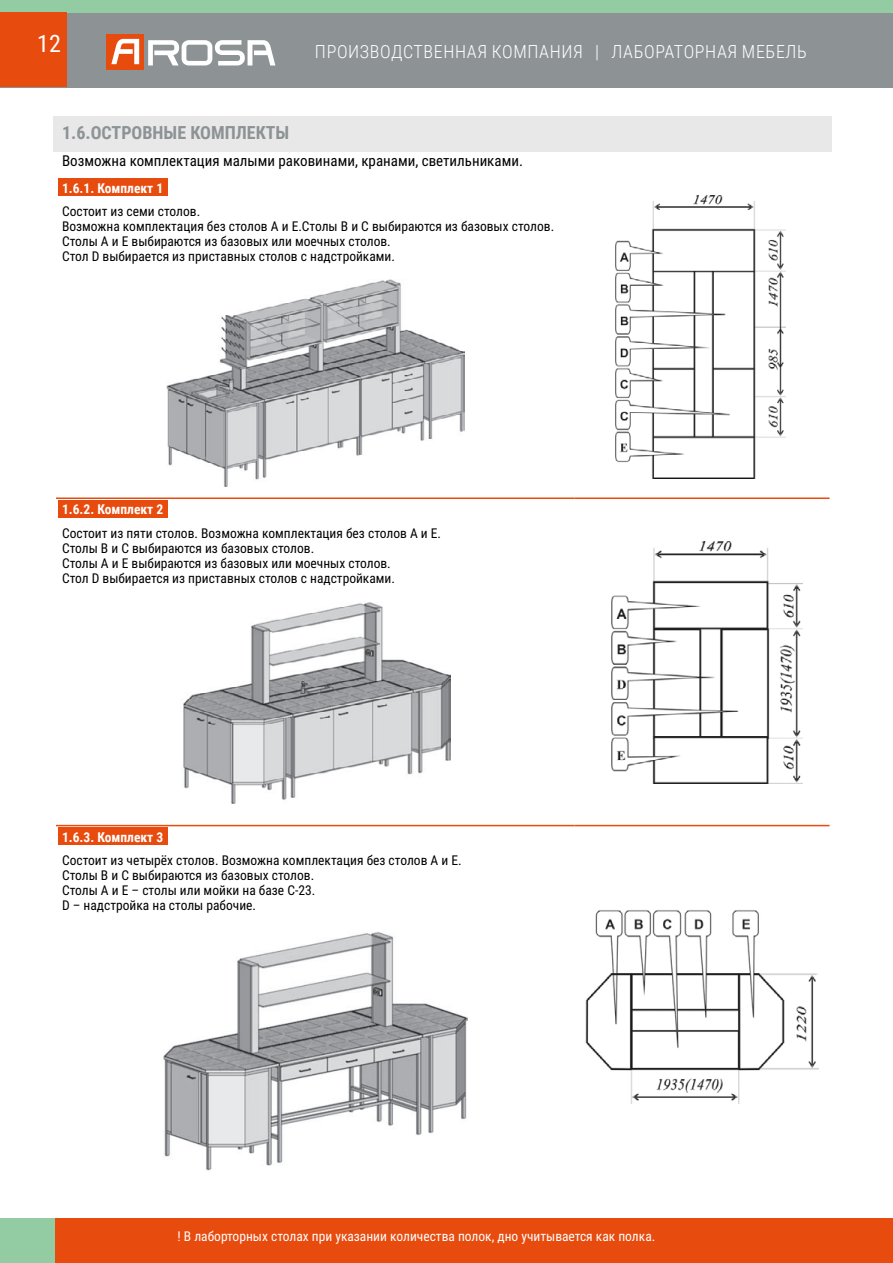
<style>
.page{position:relative;width:893px;height:1263px;background:#fff}
.page>*{position:absolute;margin:0;border:0;box-sizing:border-box;transform-origin:0 0}
.t1{font:24px "Roboto Condensed";color:#fff}
.t2{font:300 18px "Roboto Condensed";letter-spacing:.035em;color:#fff}
.t3{font:700 18px "Roboto Condensed";color:#8d9395}
.t4{font:15px "Roboto Condensed";color:#000}
.t5{font:13.5px/15px "Roboto Condensed";color:#000}
.t6{font:13.5px "Roboto Condensed";color:#fff}
.t7{font:700 13.5px "Roboto Condensed";color:#fff}
</style>
<div class="page">
<div style="left:0;top:0;width:893px;height:87px;background:#8d9395"></div>
<div style="left:0;top:0;width:893px;height:13px;background:#93cba2"></div>
<div style="left:0;top:1218px;width:893px;height:45px;background:#e84b0e"></div>
<div style="left:106px;top:34px;width:38px;height:35px;background:#e84b0e"></div>
<svg style="left:111px;top:39px;width:164px;height:26px"></svg>
<div style="left:0;top:13px;width:67px;height:74px;background:#e84b0e"></div>
<div style="left:0;top:1218px;width:54px;height:45px;background:#93cba2"></div>
<hr style="left:575px;top:497px;width:255px;height:2px;background:#e84b0e">
<hr style="left:56px;top:497px;width:519px;height:2px;background:#e84b0e">
<hr style="left:575px;top:825px;width:255px;height:1px;background:#e84b0e">
<hr style="left:56px;top:825px;width:519px;height:1px;background:#e84b0e">
<div style="left:54px;top:117px;width:778px;height:35px;background:#e8e8e9"></div>
<div style="left:58px;top:178px;width:110px;height:18px;background:#e84b0e"></div>
<img style="left:615px;top:196px;width:170px;height:283px">
<img style="left:166px;top:279px;width:298px;height:207px">
<div style="left:58px;top:500px;width:110px;height:18px;background:#e84b0e"></div>
<img style="left:612px;top:541px;width:190px;height:243px">
<img style="left:183px;top:602px;width:267px;height:202px">
<div style="left:58px;top:827px;width:110px;height:18px;background:#e84b0e"></div>
<img style="left:585px;top:910px;width:234px;height:193px">
<img style="left:163px;top:932px;width:305px;height:239px">
<h1 class="t1" style="left:37px;top:26px;width:25px">12</h1>
<h2 class="t2" style="left:315px;top:39px;width:493px">ПРОИЗВОДСТВЕННАЯ КОМПАНИЯ | ЛАБОРАТОРНАЯ МЕБЕЛЬ</h2>
<h2 class="t3" style="left:62px;top:120px;width:229px">1.6.ОСТРОВНЫЕ КОМПЛЕКТЫ</h2>
<p class="t4" style="left:62px;top:150px;width:462px">Возможна комплектация малыми раковинами, кранами, светильниками.</p>
<p class="t7" style="left:62px;top:178px;width:103px">1.6.1. Комплект 1</p>
<p class="t5" style="left:62px;top:203px;width:494px">Состоит из семи столов.<br>Возможна комплектация без столов А и Е.Столы В и С выбираются из базовых столов.<br>Столы А и Е выбираются из базовых или моечных столов.<br>Стол D выбирается из приставных столов с надстройками.</p>
<p class="t7" style="left:62px;top:500px;width:103px">1.6.2. Комплект 2</p>
<p class="t5" style="left:62px;top:525px;width:381px">Состоит из пяти столов. Возможна комплектация без столов А и Е.<br>Столы В и С выбираются из базовых столов.<br>Столы А и Е выбираются из базовых или моечных столов.<br>Стол D выбирается из приставных столов с надстройками.</p>
<p class="t7" style="left:62px;top:827px;width:103px">1.6.3. Комплект 3</p>
<p class="t5" style="left:62px;top:852px;width:401px">Состоит из четырёх столов. Возможна комплектация без столов А и Е.<br>Столы В и С выбираются из базовых столов.<br>Столы А и Е – столы или мойки на базе С-23.<br>D – надстройка на столы рабочие.</p>
<p class="t6" style="left:178px;top:1227px;width:479px">! В лаборторных столах при указании количества полок, дно учитывается как полка.</p>
</div>
